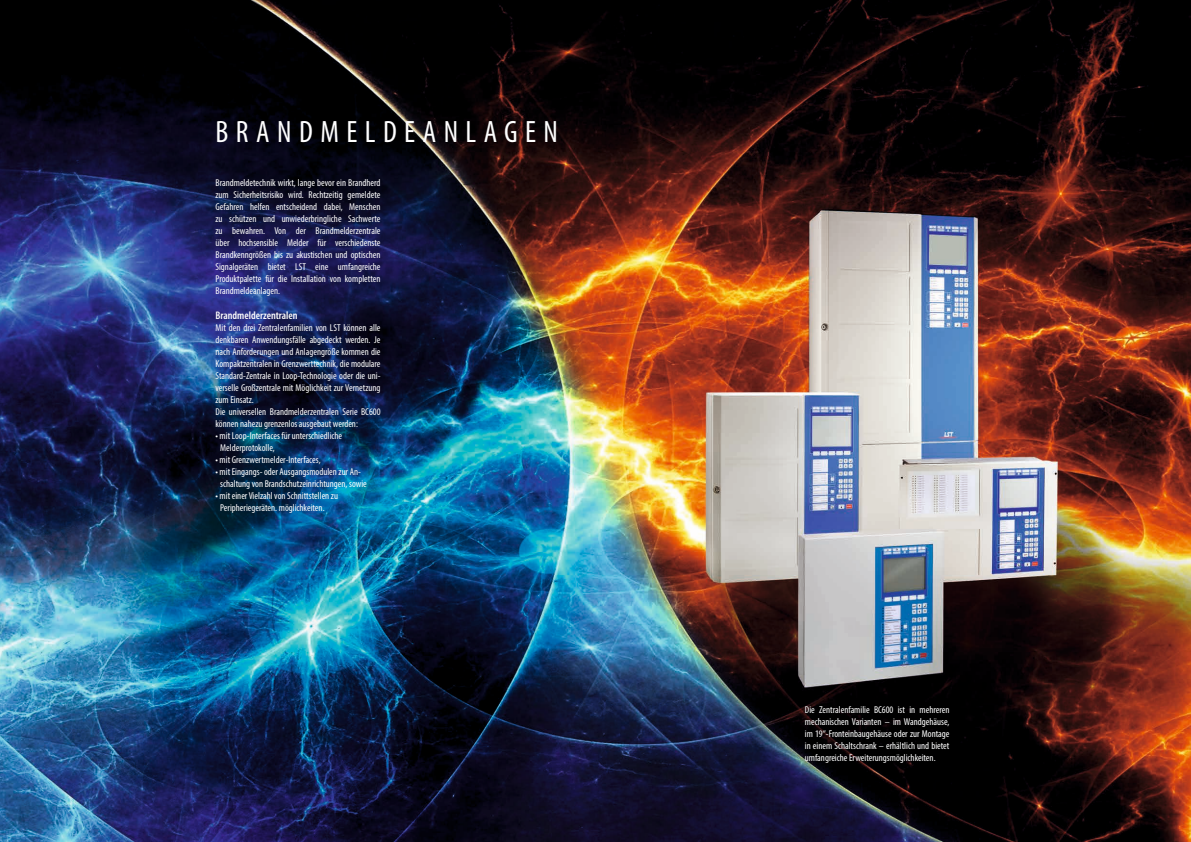
<style>
.page{position:relative;width:1191px;height:842px;background:#fff}
.page>*{position:absolute;margin:0;border:0;box-sizing:border-box;transform-origin:0 0}
.t1{font:condensed 31px "Myriad Pro";letter-spacing:.24em;color:#fff}
.t2{font:600 condensed 11px "Myriad Pro";color:#fff}
.t3{font:condensed 10px/12px "Myriad Pro";color:#fff}
</style>
<div class="page">
<img style="left:0;top:0;width:1191px;height:842px">
<h1 class="t1" style="left:215px;top:113px;width:344px">BRANDMELDEANLAGEN</h1>
<p class="t3" style="left:215px;top:177px;width:167px;text-align:justify">Brandmeldetechnik wirkt, lange bevor ein Brandherd zum Sicherheitsrisiko wird. Rechtzeitig gemeldete Gefahren helfen entscheidend dabei, Menschen zu schützen und unwiederbringliche Sachwerte zu bewahren. Von der Brandmelderzentrale über hochsensible Melder für verschiedenste Brandkenngrößen bis zu akustischen und optischen Signalgeräten bietet LST eine umfangreiche Produktpalette für die Installation von kompletten Brandmeldeanlagen.</p>
<p class="t2" style="left:215px;top:309px;width:84px">Brandmelderzentralen</p>
<p class="t3" style="left:215px;top:322px;width:167px">Mit den drei Zentralenfamilien von LST können alle denkbaren Anwendungsfälle abgedeckt werden. Je nach Anforderungen und Anlagengröße kommen die Kompaktzentralen in Grenzwerttechnik, die modulare Standard-Zentrale in Loop-Technologie oder die uni&shy;verselle Großzentrale mit Möglichkeit zur Vernetzung zum Einsatz.<br>Die universellen Brandmelderzentralen Serie BC600 können nahezu grenzenlos ausgebaut werden:</p>
<p class="t3" style="left:220px;top:430px;width:123px;text-indent:-5px">• mit Loop-Interfaces für unterschiedliche<br>Melderprotokolle,</p>
<p class="t3" style="left:215px;top:454px;width:107px">• mit Grenzwertmelder-Interfaces,</p>
<p class="t3" style="left:220px;top:466px;width:148px;text-indent:-5px">• mit Eingangs- oder Ausgangsmodulen zur An&shy;schaltung von Brandschutzeinrichtungen, sowie</p>
<p class="t3" style="left:220px;top:490px;width:119px;text-indent:-5px">• mit einer Vielzahl von Schnittstellen zu<br>Peripheriegeräten. möglichkeiten.</p>
<p class="t3" style="left:805px;top:703px;width:146px;text-align:justify">Die Zentralenfamilie BC600 ist in mehreren mechanischen Varianten – im Wandgehäuse, im 19“-Fronteinbaugehäuse oder zur Montage in einem Schaltschrank – erhältlich und bietet umfangreiche Erweiterungsmöglichkeiten.</p>
</div>
